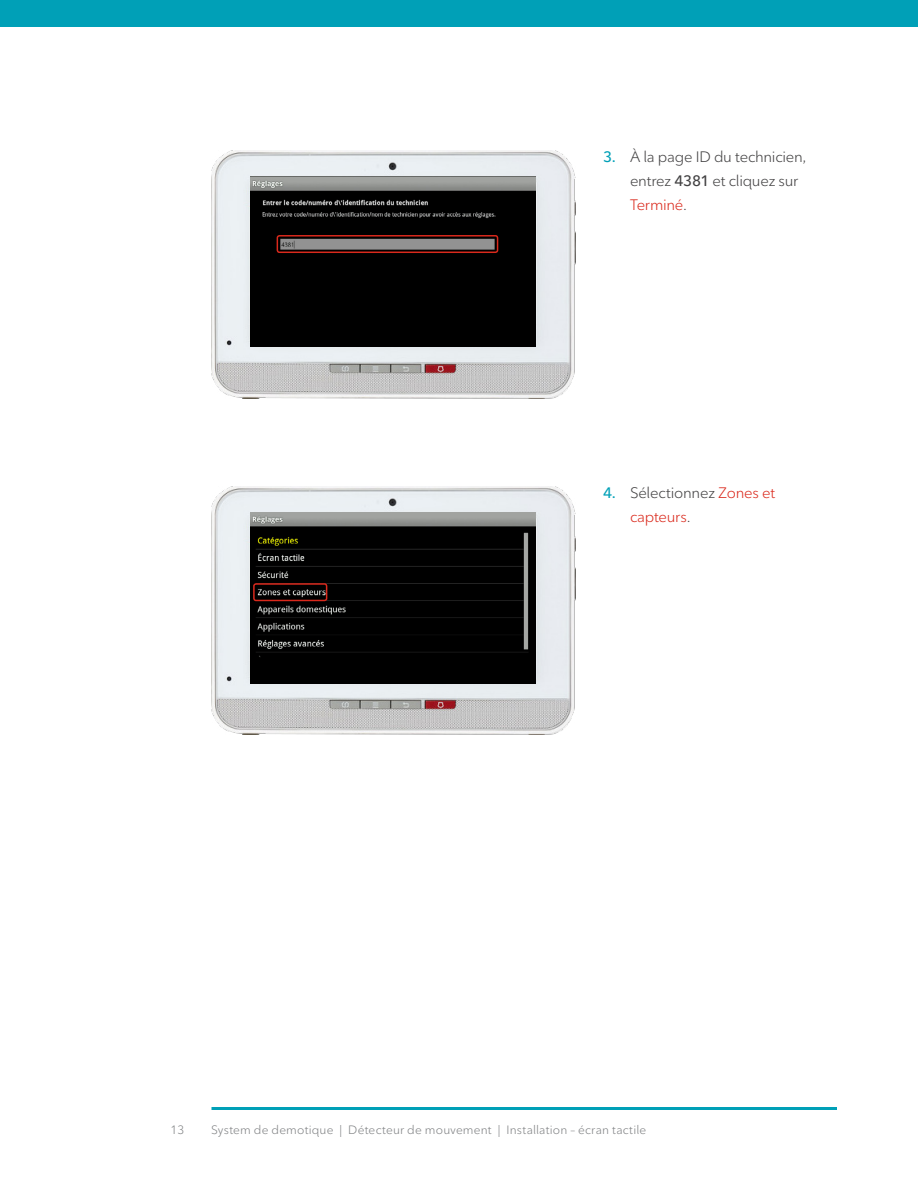
<style>
.page{position:relative;width:918px;height:1188px;background:#fff}
.page>*{position:absolute;margin:0;border:0;box-sizing:border-box;transform-origin:0 0}
.t1{font:15px/24px "Ted Next";letter-spacing:-.015em;color:#424142}
.t2{font:15px/24px "Ted Next";letter-spacing:-.015em;color:#da291c}
.t3{font:12px "Ted Next";letter-spacing:.015em;color:#808284}
.s1{font-weight:600;color:#00a0b7}
.s2{font-weight:600}
.s3{color:#da291c}
.s4{color:#424142}
</style>
<div class="page">
<div style="left:0;top:0;width:918px;height:27px;background:#00a0b7"></div>
<hr style="left:212px;top:1107px;width:625px;height:3px;background:#00a0b7">
<img style="left:212px;top:150px;width:364px;height:249px">
<img style="left:251px;top:176px;width:285px;height:171px">
<img style="left:212px;top:486px;width:364px;height:249px">
<img style="left:251px;top:512px;width:285px;height:171px">
<div style="left:277px;top:235px;width:221px;height:18px;border:2px solid #da291c;border-radius:2px"></div>
<div style="left:253px;top:583px;width:74px;height:18px;border:2px solid #da291c;border-radius:2px"></div>
<p class="t1" style="left:630px;top:144px;width:178px;text-indent:-27px"><span class="s1">3.</span> À la page ID du technicien, entrez <span class="s2">4381</span> et cliquez sur<br><span class="s3">Terminé</span>.</p>
<p class="t2" style="left:630px;top:480px;width:147px;text-indent:-27px"><span class="s1">4.</span> <span class="s4">Sélectionnez</span> Zones et capteurs<span class="s4">.</span></p>
<p class="t3" style="left:171px;top:1123px;width:15px">13</p>
<p class="t3" style="left:211px;top:1123px;width:437px">System de demotique | Détecteur de mouvement | Installation – écran tactile</p>
</div>
